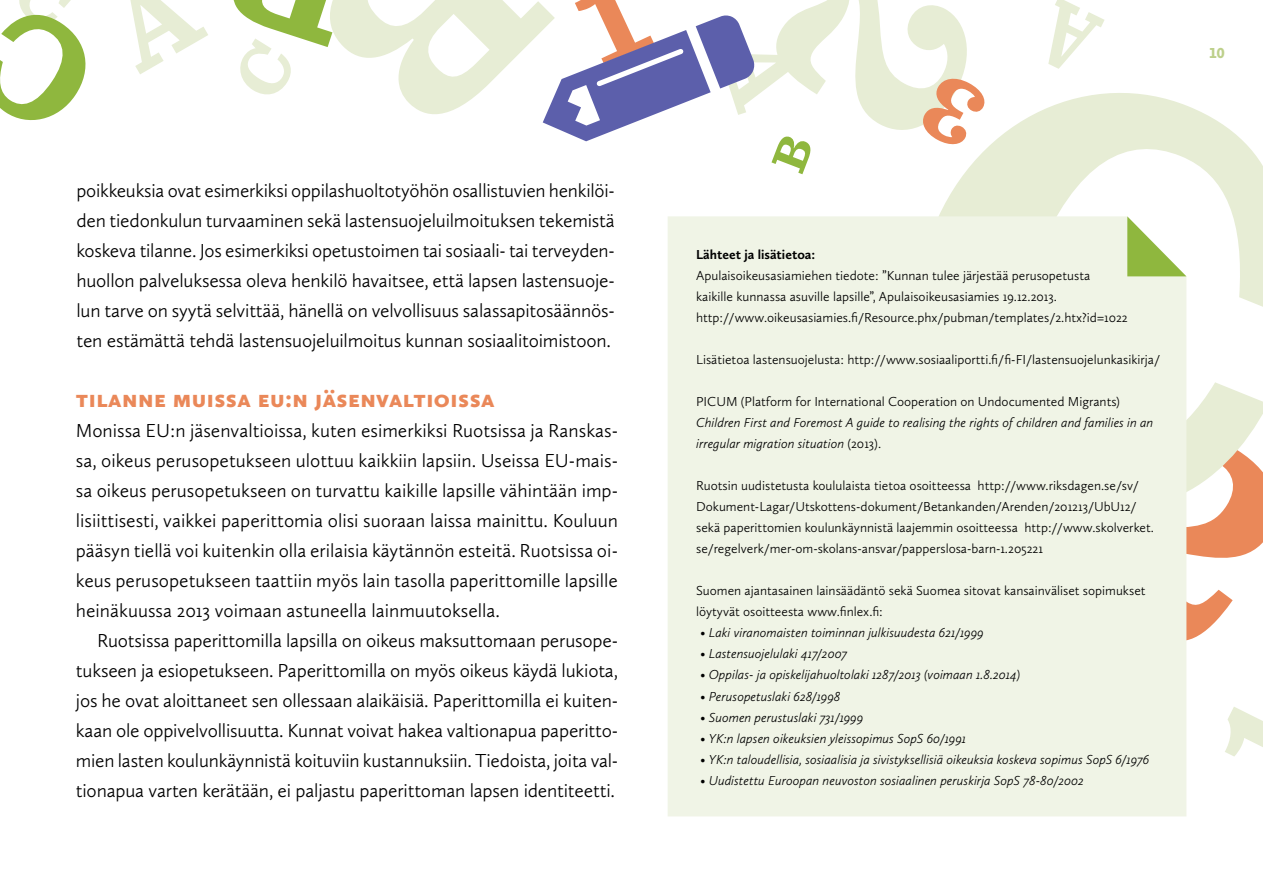
<style>
.page{position:relative;width:1263px;height:893px;background:#fff}
.page>*{position:absolute;margin:0;border:0;box-sizing:border-box;transform-origin:0 0}
.t1{font:900 24.75px "Calluna Sans";letter-spacing:.02em;color:#ea8859}
.t2{font:300 19.5px/30px "Calluna Sans";letter-spacing:-.01em;color:#000;text-align:justify}
.t3{font:900 15px "Calluna Sans";color:#bdd08b}
.t4{font:300 13.5px/21px "Calluna Sans";color:#000}
.t5{font:italic 300 13.5px/21px "Calluna Sans";color:#000}
.t6{font:700 13.5px "Calluna Sans";color:#000}
.s1{font-style:normal}
</style>
<div class="page">
<svg style="left:1225px;top:707px;width:38px;height:50px"></svg>
<svg style="left:1186px;top:533px;width:77px;height:115px"></svg>
<svg style="left:939px;top:93px;width:324px;height:440px;fill:#eaedd5"></svg>
<svg style="left:0;top:0;width:86px;height:121px"></svg>
<svg style="left:130px;top:0;width:78px;height:74px"></svg>
<svg style="left:1048px;top:0;width:56px;height:69px"></svg>
<div style="left:668px;top:216px;width:518px;height:600px;background:#f0f4e6"></div>
<svg style="left:1127px;top:216px;width:59px;height:60px"></svg>
<svg style="left:233px;top:0;width:754px;height:174px"></svg>
<p class="t2" style="left:76px;top:175px;width:540px">poikkeuksia ovat esimerkiksi oppilashuoltotyöhön osallistuvien henkilöi&shy;den tiedonkulun turvaaminen sekä lastensuojeluilmoituksen tekemistä koskeva tilanne. Jos esimerkiksi opetustoimen tai sosiaali- tai terveyden&shy;huollon palveluksessa oleva henkilö havaitsee, että lapsen lastensuoje&shy;lun tarve on syytä selvittää, hänellä on velvollisuus salassapitosäännös&shy;ten estämättä tehdä lastensuojeluilmoitus kunnan sosiaalitoimistoon.</p>
<p class="t1" style="left:76px;top:383px;width:420px">tilanne muissa eu:n jäsenvaltioissa</p>
<p class="t2" style="left:76px;top:415px;width:544px">Monissa EU:n jäsenvaltioissa, kuten esimerkiksi Ruotsissa ja Ranskas&shy;sa, oikeus perusopetukseen ulottuu kaikkiin lapsiin. Useissa EU-mais&shy;sa oikeus perusopetukseen on turvattu kaikille lapsille vähintään imp&shy;lisiittisesti, vaikkei paperittomia olisi suoraan laissa mainittu. Kouluun pääsyn tiellä voi kuitenkin olla erilaisia käytännön esteitä. Ruotsissa oi&shy;keus perusopetukseen taattiin myös lain tasolla paperittomille lapsille heinäkuussa 2013 voimaan astuneella lainmuutoksella.</p>
<p class="t2" style="left:76px;top:625px;width:544px;text-indent:21px">Ruotsissa paperittomilla lapsilla on oikeus maksuttomaan perusope&shy;tukseen ja esiopetukseen. Paperittomilla on myös oikeus käydä lukiota, jos he ovat aloittaneet sen ollessaan alaikäisiä. Paperittomilla ei kuiten&shy;kaan ole oppivelvollisuutta. Kunnat voivat hakea valtionapua paperitto&shy;mien lasten koulunkäynnistä koituviin kustannuksiin. Tiedoista, joita val&shy;tionapua varten kerätään, ei paljastu paperittoman lapsen identiteetti.</p>
<p class="t3" style="left:1209px;top:44px;width:17px">10</p>
<p class="t6" style="left:696px;top:246px;width:121px">Lähteet ja lisätietoa:</p>
<p class="t4" style="left:696px;top:265px;width:433px">Apulaisoikeusasiamiehen tiedote: ”Kunnan tulee järjestää perusopetusta kaikille kunnassa asuville lapsille”, Apulaisoikeusasiamies 19.12.2013. http://www.oikeusasiamies.fi/Resource.phx/pubman/templates/2.htx?id=1022</p>
<p class="t4" style="left:696px;top:349px;width:466px">Lisätietoa lastensuojelusta: http://www.sosiaaliportti.fi/fi-FI/lastensuojelunkasikirja/</p>
<p class="t4" style="left:696px;top:391px;width:425px">PICUM (Platform for International Cooperation on Undocumented Migrants)</p>
<p class="t5" style="left:696px;top:412px;width:459px">Children First and Foremost A guide to realising the rights of children and families in an irregular migration situation <span class="s1">(2013).</span></p>
<p class="t4" style="left:696px;top:475px;width:459px">Ruotsin uudistetusta koululaista tietoa osoitteessa http://www.riksdagen.se/sv/ Dokument-Lagar/Utskottens-dokument/Betankanden/Arenden/201213/UbU12/ sekä paperittomien koulunkäynnistä laajemmin osoitteessa http://www.skolverket. se/regelverk/mer-om-skolans-ansvar/papperslosa-barn-1.205221</p>
<p class="t4" style="left:696px;top:580px;width:451px">Suomen ajantasainen lainsäädäntö sekä Suomea sitovat kansainväliset sopimukset löytyvät osoitteesta www.finlex.fi:</p>
<p class="t5" style="left:700px;top:622px;width:285px">• Laki viranomaisten toiminnan julkisuudesta 621/1999</p>
<p class="t5" style="left:700px;top:643px;width:148px">• Lastensuojelulaki 417/2007</p>
<p class="t5" style="left:700px;top:664px;width:321px">• Oppilas- ja opiskelijahuoltolaki 1287/2013 (voimaan 1.8.2014)</p>
<p class="t5" style="left:700px;top:685px;width:142px">• Perusopetuslaki 628/1998</p>
<p class="t5" style="left:700px;top:706px;width:164px">• Suomen perustuslaki 731/1999</p>
<p class="t5" style="left:700px;top:727px;width:267px">• YK:n lapsen oikeuksien yleissopimus SopS 60/1991</p>
<p class="t5" style="left:700px;top:748px;width:450px">• YK:n taloudellisia, sosiaalisia ja sivistyksellisiä oikeuksia koskeva sopimus SopS 6/1976</p>
<p class="t5" style="left:700px;top:769px;width:385px">• Uudistettu Euroopan neuvoston sosiaalinen peruskirja SopS 78-80/2002</p>
</div>
